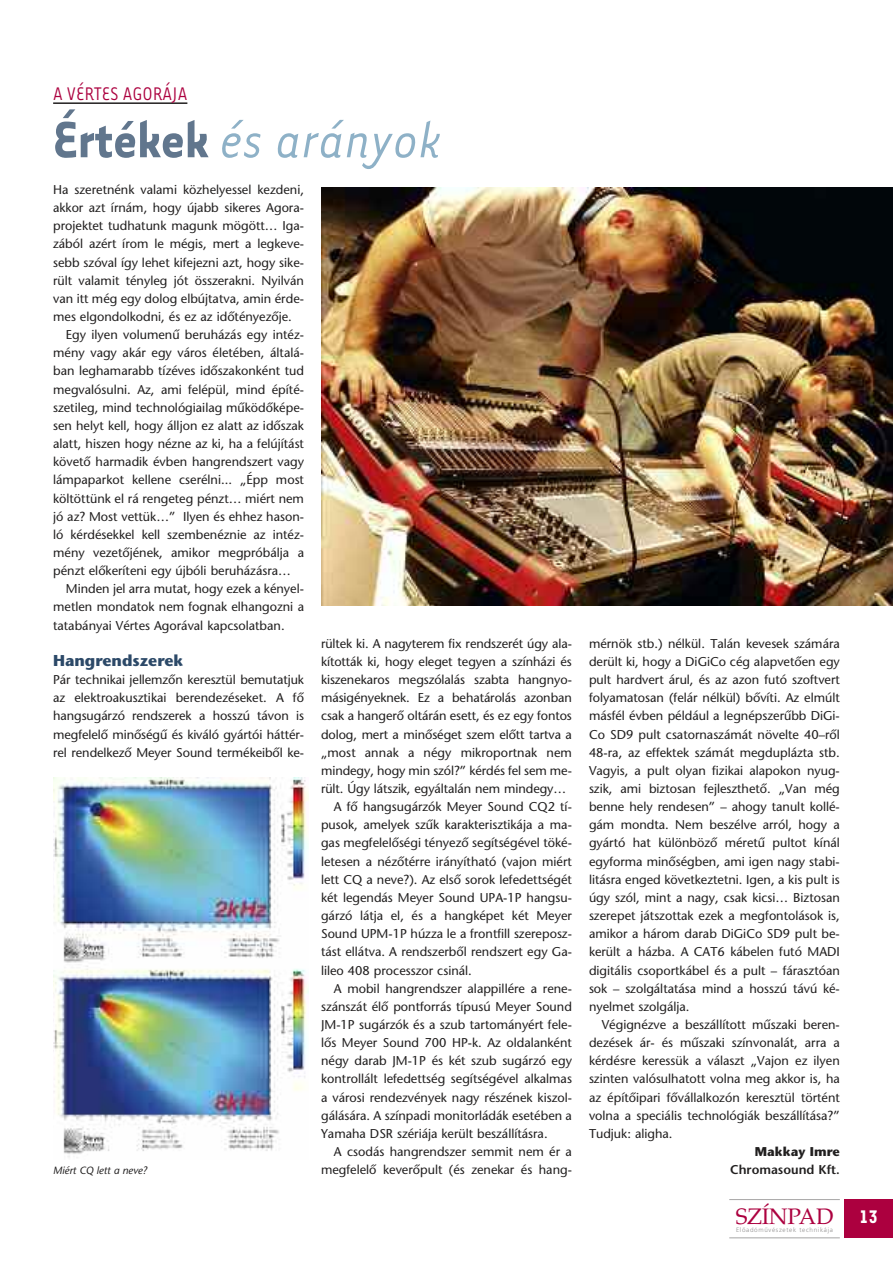
<style>
.page{position:relative;width:893px;height:1263px;background:#fff}
.page>*{position:absolute;margin:0;border:0;box-sizing:border-box;transform-origin:0 0}
.t1{font:58.5px "Tarzana Narrow H Italic";color:#8eb1c7}
.t2{font:22.35px "H Palatino Roman";letter-spacing:-.01em;color:#ac003f}
.t3{font:21px "Tarzana Narrow H";color:#ac003f}
.t4{font:700 15.75px "Stone Sans";color:#2c4968}
.t5{font:12.75px/18.1px "Stone Sans";color:#211f1f;text-align:justify}
.t6{font:600 12.75px "Stone Sans";color:#211f1f}
.t7{font:700 12.75px "Stone Sans";color:#211f1f}
.t8{font:italic 10.5px "Stone Sans";letter-spacing:-.005em;color:#211f1f}
.t9{font:6.3px "Frutiger L";letter-spacing:.105em;color:#908f8f}
.s1{font-family:"Tarzana Narrow H Bold";color:#61768d}
.s2{font-family:"Tarzana Narrow H Bold";font-size:21px;color:#fff}
</style>
<div class="page">
<div style="left:844px;top:1199px;width:49px;height:39px;background:#ac003f"></div>
<hr style="left:729px;top:1199px;width:111px;height:1px;background:#a6a5a5">
<hr style="left:729px;top:1237px;width:111px;height:1px;background:#a6a5a5">
<img style="left:321px;top:187px;width:572px;height:418px">
<hr style="left:53px;top:102px;width:134px;height:2px;background:#211f1f">
<img style="left:53px;top:778px;width:256px;height:379px">
<h3 class="t3" style="left:53px;top:80px;width:136px">A VÉRTES AGORÁJA</h3>
<h1 class="t1" style="left:53px;top:103px;width:391px"><span class="s1">Értékek</span> és arányok</h1>
<p class="t5" style="left:53px;top:182px;width:252px">Ha szeretnénk valami közhelyessel kezdeni,</p>
<p class="t5" style="left:53px;top:200px;width:252px">akkor azt írnám, hogy újabb sikeres Agora-</p>
<p class="t5" style="left:53px;top:218px;width:252px">projektet tudhatunk magunk mögött… Iga-</p>
<p class="t5" style="left:53px;top:236px;width:252px">zából azért írom le mégis, mert a legkeve-</p>
<p class="t5" style="left:53px;top:254px;width:252px">sebb szóval így lehet kifejezni azt, hogy sike-</p>
<p class="t5" style="left:53px;top:273px;width:252px">rült valamit tényleg jót összerakni. Nyilván</p>
<p class="t5" style="left:53px;top:291px;width:252px">van itt még egy dolog elbújtatva, amin érde-</p>
<p class="t5" style="left:53px;top:309px;width:240px">mes elgondolkodni, és ez az idôtényezôje.</p>
<p class="t5" style="left:66px;top:327px;width:240px">Egy ilyen volumenû beruházás egy intéz-</p>
<p class="t5" style="left:53px;top:345px;width:252px">mény vagy akár egy város életében, általá-</p>
<p class="t5" style="left:53px;top:363px;width:252px">ban leghamarabb tízéves idôszakonként tud</p>
<p class="t5" style="left:53px;top:381px;width:252px">megvalósulni. Az, ami felépül, mind építé-</p>
<p class="t5" style="left:53px;top:400px;width:252px">szetileg, mind technológiailag mûködôképe-</p>
<p class="t5" style="left:53px;top:418px;width:252px">sen helyt kell, hogy álljon ez alatt az idôszak</p>
<p class="t5" style="left:53px;top:436px;width:252px">alatt, hiszen hogy nézne az ki, ha a felújítást</p>
<p class="t5" style="left:53px;top:454px;width:252px">követô harmadik évben hangrendszert vagy</p>
<p class="t5" style="left:53px;top:472px;width:252px">lámpaparkot kellene cserélni... „Épp most</p>
<p class="t5" style="left:53px;top:490px;width:252px">költöttünk el rá rengeteg pénzt… miért nem</p>
<p class="t5" style="left:53px;top:508px;width:252px">jó az? Most vettük…” Ilyen és ehhez hason-</p>
<p class="t5" style="left:53px;top:527px;width:252px">ló kérdésekkel kell szembenéznie az intéz-</p>
<p class="t5" style="left:53px;top:545px;width:252px">mény vezetôjének, amikor megpróbálja a</p>
<p class="t5" style="left:53px;top:563px;width:239px">pénzt elôkeríteni egy újbóli beruházásra…</p>
<p class="t5" style="left:66px;top:581px;width:240px">Minden jel arra mutat, hogy ezek a kényel-</p>
<p class="t5" style="left:53px;top:599px;width:252px">metlen mondatok nem fognak elhangozni a</p>
<p class="t5" style="left:53px;top:617px;width:233px">tatabányai Vértes Agorával kapcsolatban.</p>
<p class="t4" style="left:53px;top:654px;width:132px">Hangrendszerek</p>
<p class="t5" style="left:53px;top:672px;width:252px">Pár technikai jellemzôn keresztül bemutatjuk az elektroakusztikai berendezéseket. A fô hangsugárzó rendszerek a hosszú távon is megfelelô minôségû és kiváló gyártói háttér&shy;rel rendelkezô Meyer Sound termékeibôl ke-</p>
<p class="t8" style="left:53px;top:1166px;width:96px">Miért CQ lett a neve?</p>
<p class="t5" style="left:321px;top:636px;width:252px">rültek ki. A nagyterem fix rendszerét úgy ala-</p>
<p class="t5" style="left:321px;top:654px;width:252px">kították ki, hogy eleget tegyen a színházi és</p>
<p class="t5" style="left:321px;top:672px;width:252px">kiszenekaros megszólalás szabta hangnyo-</p>
<p class="t5" style="left:321px;top:690px;width:252px">másigényeknek. Ez a behatárolás azonban</p>
<p class="t5" style="left:321px;top:708px;width:252px">csak a hangerô oltárán esett, és ez egy fontos</p>
<p class="t5" style="left:321px;top:726px;width:252px">dolog, mert a minôséget szem elôtt tartva a</p>
<p class="t5" style="left:321px;top:744px;width:252px">„most annak a négy mikroportnak nem</p>
<p class="t5" style="left:321px;top:763px;width:252px">mindegy, hogy min szól?” kérdés fel sem me-</p>
<p class="t5" style="left:321px;top:781px;width:247px">rült. Úgy látszik, egyáltalán nem mindegy…</p>
<p class="t5" style="left:334px;top:799px;width:240px">A fô hangsugárzók Meyer Sound CQ2 tí-</p>
<p class="t5" style="left:321px;top:817px;width:252px">pusok, amelyek szûk karakterisztikája a ma-</p>
<p class="t5" style="left:321px;top:835px;width:252px">gas megfelelôségi tényezô segítségével töké-</p>
<p class="t5" style="left:321px;top:853px;width:252px">letesen a nézôtérre irányítható (vajon miért</p>
<p class="t5" style="left:321px;top:871px;width:252px">lett CQ a neve?). Az elsô sorok lefedettségét</p>
<p class="t5" style="left:321px;top:890px;width:252px">két legendás Meyer Sound UPA-1P hangsu-</p>
<p class="t5" style="left:321px;top:908px;width:252px">gárzó látja el, és a hangképet két Meyer</p>
<p class="t5" style="left:321px;top:926px;width:252px">Sound UPM-1P húzza le a frontfill szereposz-</p>
<p class="t5" style="left:321px;top:944px;width:252px">tást ellátva. A rendszerbôl rendszert egy Ga-</p>
<p class="t5" style="left:321px;top:962px;width:152px">lileo 408 processzor csinál.</p>
<p class="t5" style="left:334px;top:980px;width:240px">A mobil hangrendszer alappillére a rene-</p>
<p class="t5" style="left:321px;top:999px;width:252px">szánszát élô pontforrás típusú Meyer Sound</p>
<p class="t5" style="left:321px;top:1017px;width:252px">JM-1P sugárzók és a szub tartományért fele-</p>
<p class="t5" style="left:321px;top:1035px;width:252px">lôs Meyer Sound 700 HP-k. Az oldalanként</p>
<p class="t5" style="left:321px;top:1053px;width:252px">négy darab JM-1P és két szub sugárzó egy</p>
<p class="t5" style="left:321px;top:1071px;width:252px">kontrollált lefedettség segítségével alkalmas</p>
<p class="t5" style="left:321px;top:1089px;width:252px">a városi rendezvények nagy részének kiszol-</p>
<p class="t5" style="left:321px;top:1107px;width:252px">gálására. A színpadi monitorládák esetében a</p>
<p class="t5" style="left:321px;top:1126px;width:228px">Yamaha DSR szériája került beszállításra.</p>
<p class="t5" style="left:334px;top:1144px;width:240px">A csodás hangrendszer semmit nem ér a</p>
<p class="t5" style="left:321px;top:1162px;width:252px">megfelelô keverôpult (és zenekar és hang-</p>
<p class="t5" style="left:589px;top:636px;width:252px">mérnök stb.) nélkül. Talán kevesek számára derült ki, hogy a DiGiCo cég alapvetôen egy pult hardvert árul, és az azon futó szoftvert folyamatosan (felár nélkül) bôvíti. Az elmúlt másfél évben például a legnépszerûbb DiGi-Co SD9 pult csatornaszámát növelte 40–rôl 48-ra, az effektek számát megduplázta stb.<br>Vagyis, a pult olyan fizikai alapokon nyug&shy;szik, ami biztosan fejleszthetô. „Van még benne hely rendesen” – ahogy tanult kollé&shy;gám mondta. Nem beszélve arról, hogy a gyártó hat különbözô méretû pultot kínál egyforma minôségben, ami igen nagy stabi&shy;litásra enged következtetni. Igen, a kis pult is úgy szól, mint a nagy, csak kicsi… Biztosan szerepet játszottak ezek a megfontolások is, amikor a három darab DiGiCo SD9 pult be&shy;került a házba. A CAT6 kábelen futó MADI digitális csoportkábel és a pult – fárasztóan sok – szolgáltatása mind a hosszú távú ké&shy;nyelmet szolgálja.</p>
<p class="t5" style="left:589px;top:1017px;width:252px;text-indent:13px">Végignézve a beszállított mûszaki beren&shy;dezések ár- és mûszaki színvonalát, arra a kérdésre keressük a választ „Vajon ez ilyen szinten valósulhatott volna meg akkor is, ha az építôipari fôvállalkozón keresztül történt volna a speciális technológiák beszállítása?” Tudjuk: aligha.</p>
<p class="t7" style="left:755px;top:1147px;width:87px">Makkay Imre</p>
<p class="t6" style="left:730px;top:1165px;width:111px">Chromasound Kft.</p>
<h2 class="t2" style="left:736px;top:1203px;width:144px">SZÍNPAD <span class="s2">13</span></h2>
<p class="t9" style="left:736px;top:1226px;width:98px">Elôadómûvészetek technikája</p>
</div>
